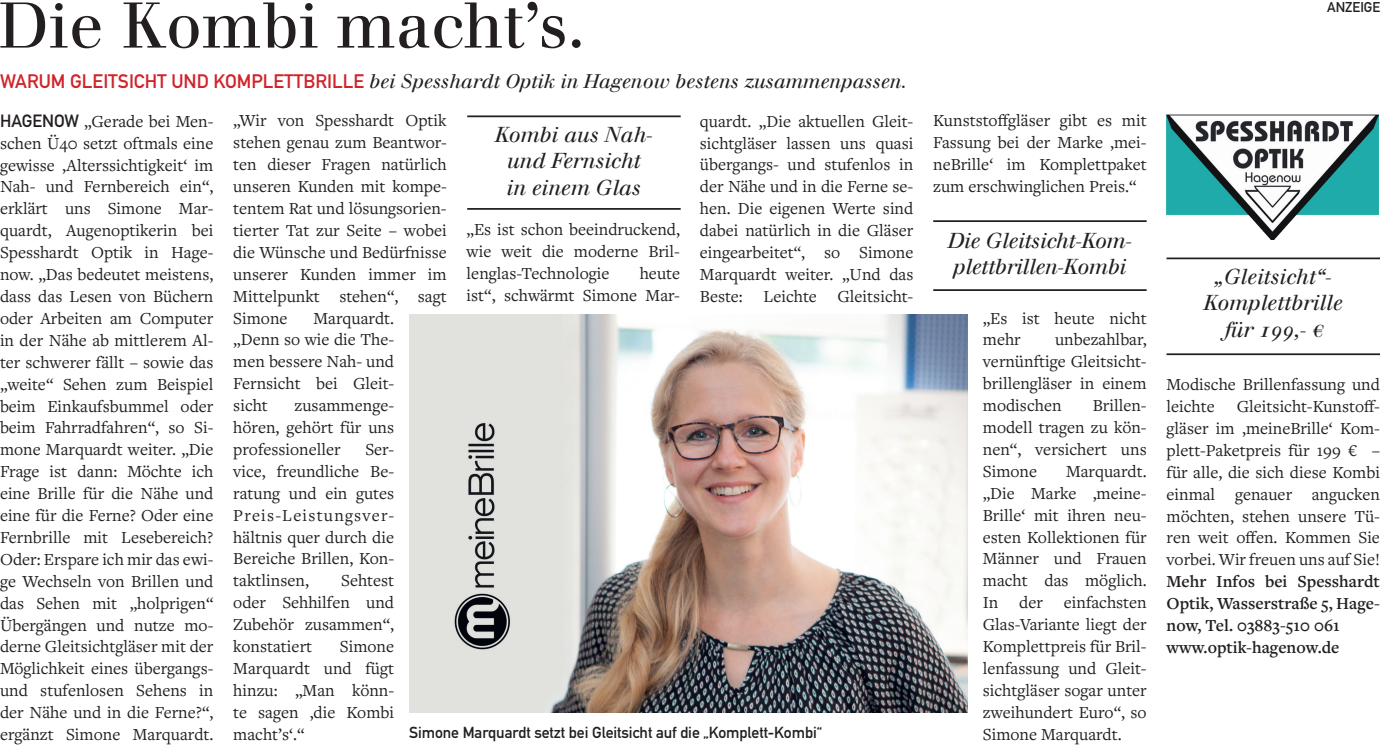
<style>
.page{position:relative;width:1380px;height:745px;background:#fff}
.page>*{position:absolute;margin:0;border:0;box-sizing:border-box;transform-origin:0 0}
.t1{font:63px "Walbaum Roman Os F";color:#231f20}
.t2{font:21px/26.2px "Walbaum Italic Os F";color:#231f20;text-align:center}
.t3{font:19.25px "Walbaum Italic Os F";color:#231f20}
.t4{font:17.5px/21.9px "Freight Text Pro";color:#231f20;text-align:justify}
.t5{font:600 17.5px/21.9px "Freight Text Pro";color:#231f20}
.t6{font:700 15.75px "DIN Alternate";letter-spacing:-.005em;color:#231f20}
.t7{font:700 14px "DIN Alternate";color:#231f20}
.s1{font-family:"DIN Alternate";font-weight:700;color:#d1232a}
.s2{font-family:"DIN Alternate";font-weight:700}
.s3{font-family:"Walbaum MT Std";font-weight:500;font-style:italic}
</style>
<div class="page">
<img style="left:409px;top:314px;width:558px;height:397px">
<hr style="left:933px;top:220px;width:213px;height:2px;background:#231f20">
<hr style="left:933px;top:289px;width:213px;height:2px;background:#231f20">
<img style="left:1166px;top:114px;width:212px;height:125px">
<hr style="left:1166px;top:257px;width:213px;height:2px;background:#231f20">
<hr style="left:1166px;top:353px;width:213px;height:2px;background:#231f20">
<hr style="left:467px;top:115px;width:213px;height:2px;background:#231f20">
<hr style="left:467px;top:208px;width:213px;height:2px;background:#231f20">
<h1 class="t1" style="left:-1px;top:-12px;width:587px">Die Kombi macht’s.</h1>
<p class="t3" style="left:0;top:69px;width:908px"><span class="s1">WARUM GLEITSICHT UND KOMPLETTBRILLE</span> bei Spesshardt Optik in Hagenow bestens zusammenpassen.</p>
<p class="t4" style="left:0;top:109px;width:215px"><span class="s2">HAGENOW</span> „Gerade bei Men&shy;schen Ü40 setzt oftmals eine gewisse ‚Alterssichtigkeit‘ im Nah- und Fernbereich ein“, erklärt uns Simone Mar&shy;quardt, Augenoptikerin bei Spesshardt Optik in Hage&shy;now. „Das bedeutet meistens, dass das Lesen von Büchern oder Arbeiten am Computer in der Nähe ab mittlerem Al&shy;ter schwerer fällt – sowie das „weite“ Sehen zum Beispiel beim Einkaufsbummel oder beim Fahrradfahren“, so Si&shy;mone Marquardt weiter. „Die Frage ist dann: Möchte ich eine Brille für die Nähe und eine für die Ferne? Oder eine Fernbrille mit Lesebereich?<br>Oder: Erspare ich mir das ewi&shy;ge Wechseln von Brillen und das Sehen mit „holprigen“ Übergängen und nutze mo&shy;derne Gleitsichtgläser mit der Möglichkeit eines übergangs&shy;und stufenlosen Sehens in der Nähe und in die Ferne?“, ergänzt Simone Marquardt.</p>
<p class="t4" style="left:233px;top:109px;width:215px">„Wir von Spesshardt Optik stehen genau zum Beantwor&shy;ten dieser Fragen natürlich unseren Kunden mit kompe&shy;tentem Rat und lösungsorien&shy;tierter Tat zur Seite – wobei die Wünsche und Bedürfnisse unserer Kunden immer im Mittelpunkt stehen“, sagt Simone</p>
<p class="t4" style="left:699px;top:109px;width:215px">quardt. „Die aktuellen Gleit&shy;sichtgläser lassen uns quasi übergangs- und stufenlos in der Nähe und in die Ferne se&shy;hen. Die eigenen Werte sind dabei natürlich in die Gläser eingearbeitet“, so Simone Marquardt weiter. „Und das Beste: Leichte Gleitsicht-</p>
<p class="t4" style="left:933px;top:109px;width:215px">Kunststoffgläser gibt es mit Fassung bei der Marke ‚mei&shy;neBrille‘ im Komplettpaket zum erschwinglichen Preis.“</p>
<p class="t4" style="left:982px;top:306px;width:165px">„Es ist heute nicht mehr</p>
<p class="t2" style="left:495px;top:121px;width:159px">Kombi aus Nah&shy;und Fernsicht in einem Glas</p>
<p class="t4" style="left:466px;top:218px;width:215px">„Es ist schon beeindruckend, wie weit die moderne Bril&shy;lenglas-Technologie</p>
<p class="t2" style="left:947px;top:227px;width:186px;text-align:left">Die Gleitsicht-Kom&shy;plettbrillen-Kombi</p>
<p class="t4" style="left:466px;top:261px;width:215px;text-align:right">heute<br>ist“, schwärmt Simone Mar-</p>
<p class="t4" style="left:233px;top:306px;width:162px;text-indent:80px">Marquardt. „Denn so wie die The&shy;men bessere Nah- und Fernsicht bei Gleit&shy;sicht</p>
<p class="t4" style="left:982px;top:328px;width:165px;text-indent:72px">unbezahlbar, vernünftige Gleitsicht&shy;brillengläser in einem modischen</p>
<p class="t4" style="left:982px;top:394px;width:165px;text-indent:110px">Brillen&shy;modell tragen zu kön&shy;nen“, versichert uns Simone</p>
<p class="t4" style="left:233px;top:393px;width:162px;text-indent:61px">zusammenge&shy;hören, gehört für uns professioneller</p>
<p class="t4" style="left:233px;top:437px;width:162px;text-indent:132px">Ser&shy;vice, freundliche Be&shy;ratung und ein gutes Preis-Leistungsver&shy;hältnis quer durch die Bereiche Brillen, Kon&shy;taktlinsen,</p>
<p class="t4" style="left:982px;top:459px;width:165px;text-indent:83px">Marquardt. „Die Marke ‚meine-Brille‘ mit ihren neu&shy;esten Kollektionen für Männer und Frauen macht das möglich.<br>In der einfachsten Glas-Variante liegt der Komplettpreis für Bril&shy;lenfassung und Gleit&shy;sichtgläser sogar unter zweihundert Euro“, so Simone Marquardt.</p>
<p class="t4" style="left:233px;top:568px;width:162px;text-indent:108px">Sehtest oder Sehhilfen und Zubehör zusammen“, konstatiert</p>
<p class="t4" style="left:233px;top:634px;width:162px;text-indent:107px">Simone Marquardt und fügt hinzu: „Man könn&shy;te sagen ‚die Kombi macht’s‘.“</p>
<p class="t6" style="left:409px;top:719px;width:414px">Simone Marquardt setzt bei Gleitsicht auf die „Komplett-Kombi“</p>
<p class="t7" style="left:1326px;top:-3px;width:55px">ANZEIGE</p>
<p class="t2" style="left:1203px;top:263px;width:140px">„Gleitsicht“-<br>Komplettbrille für 199,- <span class="s3">€</span></p>
<p class="t4" style="left:1166px;top:372px;width:215px">Modische Brillenfassung und leichte</p>
<p class="t4" style="left:1166px;top:394px;width:215px;text-indent:70px">Gleitsicht-Kunstoff&shy;gläser im ‚meineBrille‘ Kom&shy;plett-Paketpreis für 199 € – für alle, die sich diese Kombi einmal genauer angucken möchten, stehen unsere Tü&shy;ren weit offen. Kommen Sie vorbei. Wir freuen uns auf Sie!</p>
<p class="t5" style="left:1166px;top:569px;width:215px">Mehr Infos bei Spesshardt<br>Optik, Wasserstraße 5, Hage&shy;now, Tel. 03883-510 061 www.optik-hagenow.de</p>
</div>
